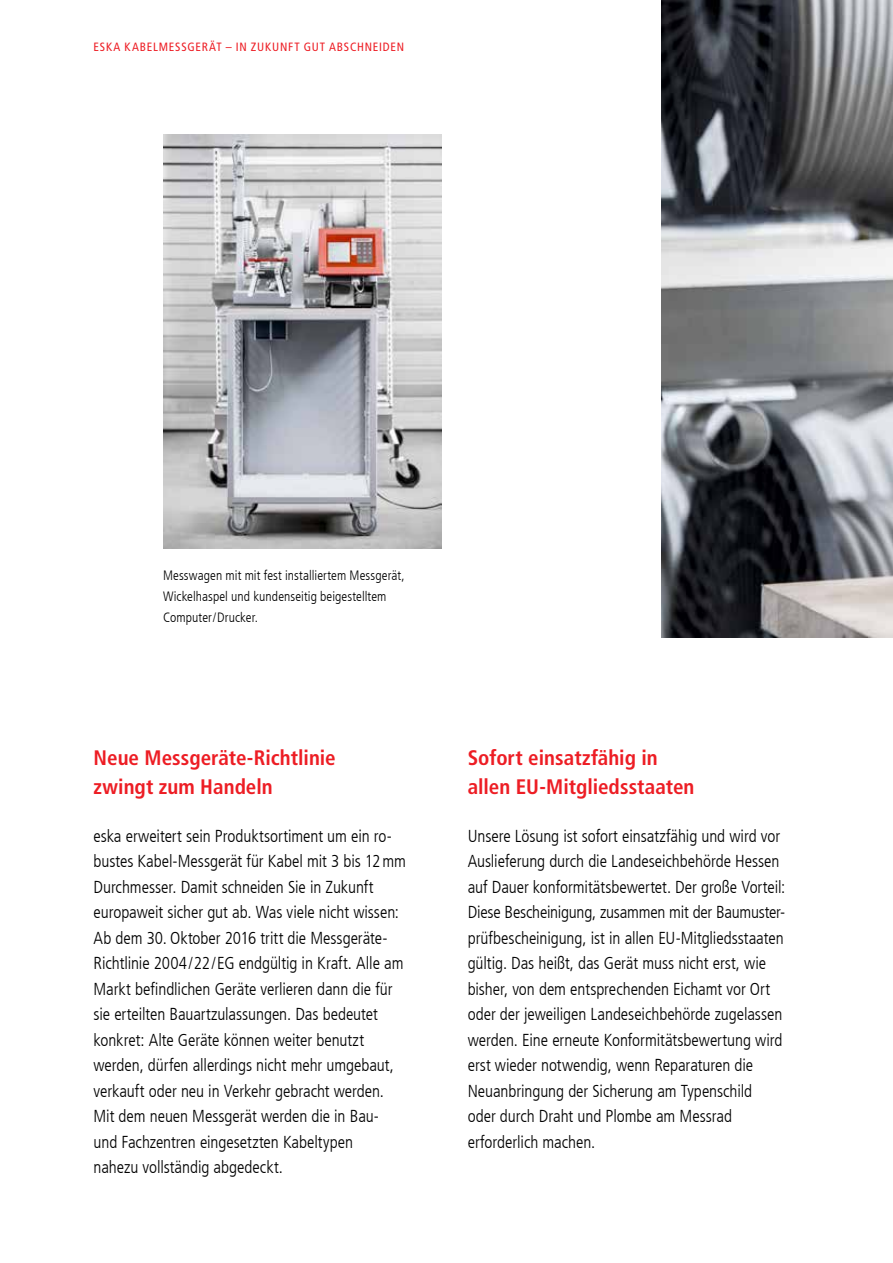
<style>
.page{position:relative;width:893px;height:1263px;background:#fff}
.page>*{position:absolute;margin:0;border:0;box-sizing:border-box;transform-origin:0 0}
.t1{font:700 condensed 21px/28.5px "Frutiger LT Com";color:#ed1d24}
.t2{font:300 condensed 17.25px/25.5px "Frutiger LT Com";letter-spacing:-.005em;color:#000}
.t3{font:300 condensed 13.5px/21px "Frutiger LT Com";letter-spacing:.005em;color:#000}
.t4{font:condensed 12px "Frutiger LT Com";letter-spacing:.065em;color:#ed1d24}
</style>
<div class="page">
<img style="left:662px;top:0;width:231px;height:638px">
<img style="left:163px;top:134px;width:278px;height:414px">
<p class="t4" style="left:94px;top:40px;width:312px">ESKA KABELMESSGERÄT – IN ZUKUNFT GUT ABSCHNEI DEN</p>
<p class="t3" style="left:163px;top:565px;width:243px">Messwagen mit mit fest installiertem Messgerät,<br>Wickelhaspel und kundenseitig beigestelltem<br>Computer/Drucker.</p>
<p class="t1" style="left:94px;top:744px;width:244px">Neue Messgeräte-Richtlinie zwingt zum Handeln</p>
<p class="t2" style="left:94px;top:823px;width:314px">eska erweitert sein Produktsortiment um ein ro&shy;bustes Kabel-Messgerät für Kabel mit 3 bis 12mm Durchmesser. Damit schneiden Sie in Zukunft europaweit sicher gut ab. Was viele nicht wissen:<br>Ab dem 30. Oktober 2016 tritt die Messgeräte-Richtlinie 2004/22/EG endgültig in Kraft. Alle am Markt befindlichen Geräte verlieren dann die für sie erteilten Bauartzulassungen. Das bedeutet konkret: Alte Geräte können weiter benutzt werden, dürfen allerdings nicht mehr umgebaut, verkauft oder neu in Verkehr gebracht werden.<br>Mit dem neuen Messgerät werden die in Bau&shy;und Fachzentren eingesetzten Kabeltypen<br>nahezu vollständig abgedeckt.</p>
<p class="t1" style="left:468px;top:744px;width:228px">Sofort einsatzfähig in allen EU-Mitgliedsstaaten</p>
<p class="t2" style="left:468px;top:823px;width:319px">Unsere Lösung ist sofort einsatzfähig und wird vor Auslieferung durch die Landeseichbehörde Hessen auf Dauer konformitätsbewertet. Der große Vorteil:<br>Diese Bescheinigung, zusammen mit der Baumuster&shy;prüfbescheinigung, ist in allen EU-Mitgliedsstaaten gültig. Das heißt, das Gerät muss nicht erst, wie bisher, von dem entsprechenden Eichamt vor Ort oder der jeweiligen Landeseichbehörde zugelassen werden. Eine erneute Konformitätsbewertung wird erst wieder notwendig, wenn Reparaturen die Neuanbringung der Sicherung am Typenschild<br>oder durch Draht und Plombe am Messrad erforderlich machen.</p>
</div>
